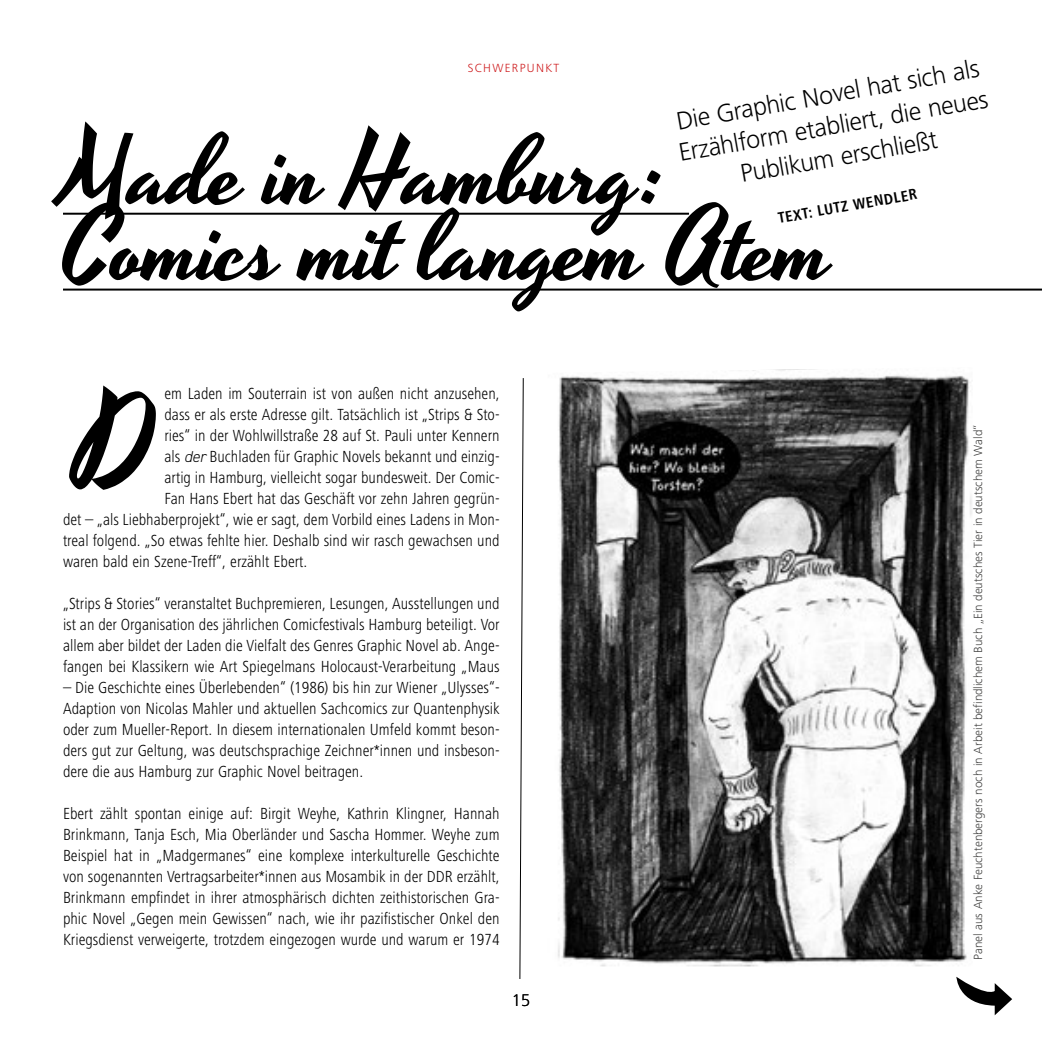
<style>
.page{position:relative;width:1042px;height:1042px;background:#fff}
.page>*{position:absolute;margin:0;border:0;box-sizing:border-box;transform-origin:0 0}
.t1{font:120.05px "Yesteryear";color:#000;scale:.96 1}
.t2{font:98.7px/75.8px "Yesteryear";letter-spacing:-.015em;color:#000}
.t3{font:300 26.25px/31.5px "Frutiger Next LT";color:#000;text-align:center}
.t4{font:300 17.5px "Frutiger Next LT";color:#000}
.t5{font:300 condensed 16.62px/21px "Frutiger Next LT";color:#000;text-align:justify}
.t6{font:700 condensed 15.75px "Frutiger Next LT";color:#000}
.t7{font:300 12.25px "Frutiger Next LT";color:#3c3c3b}
.t8{font:300 12.25px "Frutiger Next LT";letter-spacing:.11em;color:#cd1719}
.s1{font-family:"DIN2014";font-style:italic;font-stretch:normal;font-size:15.75px}
</style>
<div class="page">
<hr style="left:63px;top:213px;width:626px;height:2px;background:#000">
<hr style="left:63px;top:289px;width:979px;height:1px;background:#000">
<svg style="left:956px;top:977px;width:56px;height:39px"></svg>
<img style="left:558px;top:369px;width:414px;height:598px">
<svg style="left:519px;top:378px;width:5px;height:601px"></svg>
<h3 class="t3" style="left:671px;top:106px;width:315px;rotate:-10deg">Die Graphic Novel hat sich als<br>Erzählform etabliert, die neues<br>Publikum erschließt</h3>
<p class="t6" style="left:776px;top:209px;width:143px;rotate:-10deg">TEXT: LUTZ WENDLER</p>
<p class="t8" style="left:468px;top:62px;width:93px">SCHWERPUNKT</p>
<h2 class="t2" style="left:63px;top:140px;width:771px">Made in Hamburg:<br>Comics mit langem Atem</h2>
<h1 class="t1" style="left:75px;top:362px;width:85px">D</h1>
<p class="t5" style="left:164px;top:383px;width:337px">em Laden im Souterrain ist von außen nicht anzusehen,</p>
<p class="t5" style="left:164px;top:404px;width:337px">dass er als erste Adresse gilt. Tatsächlich ist „Strips &amp; Sto-</p>
<p class="t5" style="left:164px;top:425px;width:337px">ries“ in der Wohlwillstraße 28 auf St. Pauli unter Kennern</p>
<p class="t5" style="left:164px;top:446px;width:337px">als <span class="s1">der</span> Buchladen für Graphic Novels bekannt und einzig-</p>
<p class="t5" style="left:164px;top:467px;width:337px">artig in Hamburg, vielleicht sogar bundesweit. Der Comic-</p>
<p class="t5" style="left:164px;top:488px;width:337px">Fan Hans Ebert hat das Geschäft vor zehn Jahren gegrün-</p>
<p class="t5" style="left:63px;top:509px;width:438px">det – „als Liebhaberprojekt“, wie er sagt, dem Vorbild eines Ladens in Mon-</p>
<p class="t5" style="left:63px;top:530px;width:438px">treal folgend. „So etwas fehlte hier. Deshalb sind wir rasch gewachsen und</p>
<p class="t5" style="left:63px;top:551px;width:246px">waren bald ein Szene-Treff“, erzählt Ebert.</p>
<p class="t5" style="left:63px;top:593px;width:438px">„Strips &amp; Stories“ veranstaltet Buchpremieren, Lesungen, Ausstellungen und ist an der Organisation des jährlichen Comicfestivals Hamburg beteiligt. Vor allem aber bildet der Laden die Vielfalt des Genres Graphic Novel ab. Ange&shy;fangen bei Klassikern wie Art Spiegelmans Holocaust-Verarbeitung „Maus</p>
<p class="t5" style="left:63px;top:677px;width:438px">– Die Geschichte eines Überlebenden“ (1986) bis hin zur Wiener „Ulysses“- Adaption von Nicolas Mahler und aktuellen Sachcomics zur Quantenphysik oder zum Mueller-Report. In diesem internationalen Umfeld kommt beson&shy;ders gut zur Geltung, was deutschsprachige Zeichner*innen und insbeson&shy;dere die aus Hamburg zur Graphic Novel beitragen.</p>
<p class="t5" style="left:63px;top:803px;width:438px">Ebert zählt spontan einige auf: Birgit Weyhe, Kathrin Klingner, Hannah Brinkmann, Tanja Esch, Mia Oberländer und Sascha Hommer. Weyhe zum Beispiel hat in „Madgermanes“ eine komplexe interkulturelle Geschichte von sogenannten Vertragsarbeiter*innen aus Mosambik in der DDR erzählt, Brinkmann empfindet in ihrer atmosphärisch dichten zeithistorischen Gra&shy;phic Novel „Gegen mein Gewissen“ nach, wie ihr pazifistischer Onkel den Kriegsdienst verweigerte, trotzdem eingezogen wurde und warum er 1974</p>
<p class="t4" style="left:512px;top:990px;width:20px">15</p>
<p class="t7" style="left:971px;top:959px;width:536px;rotate:-90deg">Panel aus Anke Feuchtenbergers noch in Arbeit befindlichem Buch „Ein deutsches Tier in deutschem Wald“</p>
</div>
